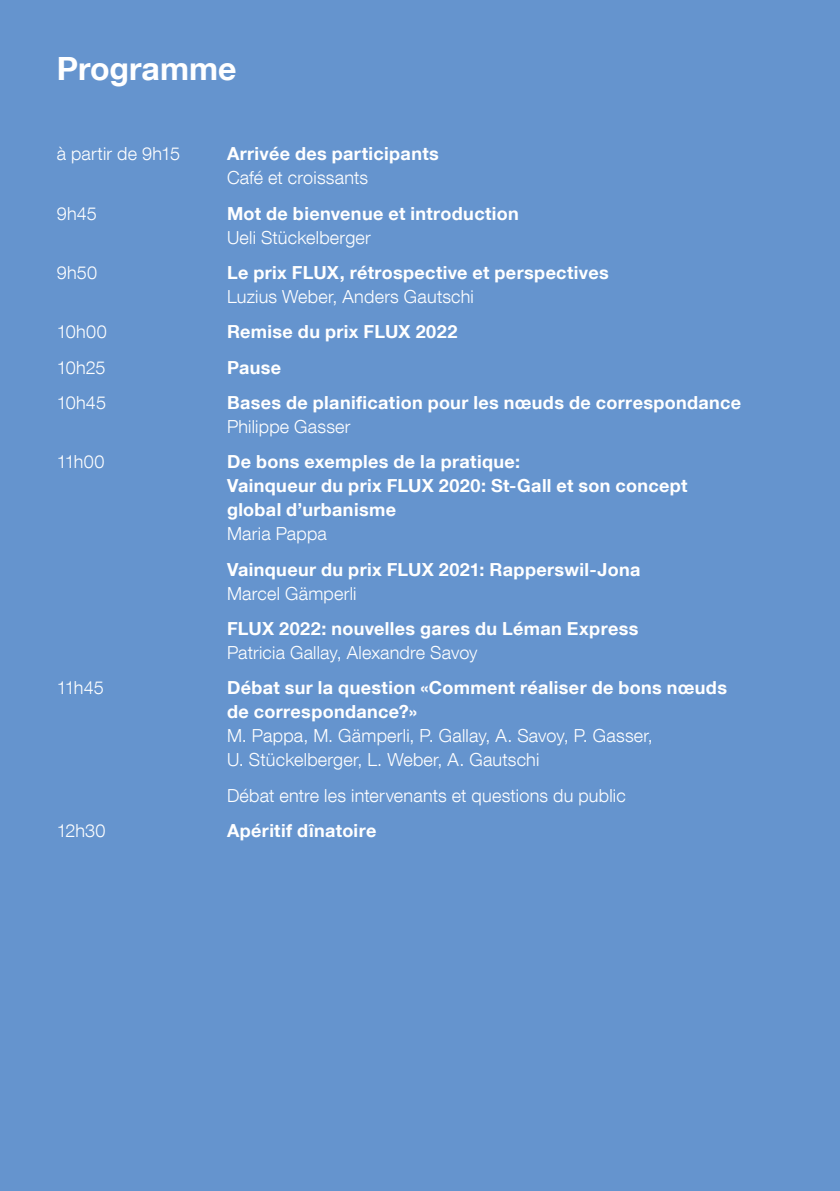
<style>
.page{position:relative;width:840px;height:1191px;background:#fff}
.page>*{position:absolute;margin:0;border:0;box-sizing:border-box;transform-origin:0 0}
.t1{font:700 32px "Helvetica Neue LT Com";color:#fff}
.t2{font:700 18px/24px "Helvetica Neue LT Com";letter-spacing:.02em;color:#fff}
.t3{font:300 18px/24px "Helvetica Neue LT Com";letter-spacing:.01em;color:#fff}
</style>
<div class="page">
<div style="left:0;top:0;width:839px;height:1191px;background:#6594ce"></div>
<h1 class="t1" style="left:57px;top:48px;width:181px">Programme</h1>
<p class="t3" style="left:57px;top:141px;width:125px">à partir de 9h15</p>
<p class="t2" style="left:227px;top:141px;width:213px">Arrivée des participants</p>
<p class="t3" style="left:227px;top:165px;width:143px">Café et croissants</p>
<p class="t3" style="left:57px;top:201px;width:42px">9h45</p>
<p class="t2" style="left:227px;top:201px;width:293px">Mot de bienvenue et introduction</p>
<p class="t3" style="left:227px;top:225px;width:145px">Ueli Stückelberger</p>
<p class="t3" style="left:57px;top:260px;width:42px">9h50</p>
<p class="t2" style="left:227px;top:260px;width:383px">Le prix FLUX, rétrospective et perspectives</p>
<p class="t3" style="left:227px;top:284px;width:248px">Luzius Weber, Anders Gautschi</p>
<p class="t3" style="left:57px;top:319px;width:51px">10h00</p>
<p class="t2" style="left:227px;top:319px;width:232px">Remise du prix FLUX 2022</p>
<p class="t3" style="left:57px;top:355px;width:50px">10h25</p>
<p class="t2" style="left:227px;top:355px;width:56px">Pause</p>
<p class="t3" style="left:57px;top:390px;width:51px">10h45</p>
<p class="t2" style="left:227px;top:390px;width:515px">Bases de planification pour les nœuds de correspondance</p>
<p class="t3" style="left:227px;top:414px;width:125px">Philippe Gasser</p>
<p class="t3" style="left:57px;top:449px;width:49px">11h00</p>
<p class="t2" style="left:227px;top:449px;width:462px">De bons exemples de la pratique:<br>Vainqueur du prix FLUX 2020: St-Gall et son concept global d’urbanisme</p>
<p class="t3" style="left:227px;top:521px;width:101px">Maria Pappa</p>
<p class="t2" style="left:227px;top:557px;width:414px">Vainqueur du prix FLUX 2021: Rapperswil-Jona</p>
<p class="t3" style="left:227px;top:581px;width:131px">Marcel Gämperli</p>
<p class="t2" style="left:227px;top:616px;width:413px">FLUX 2022: nouvelles gares du Léman Express</p>
<p class="t3" style="left:227px;top:640px;width:252px">Patricia Gallay, Alexandre Savoy</p>
<p class="t3" style="left:57px;top:675px;width:49px">11h45</p>
<p class="t2" style="left:227px;top:675px;width:501px">Débat sur la question «Comment réaliser de bons nœuds de correspondance?»</p>
<p class="t3" style="left:227px;top:723px;width:427px">M. Pappa, M. Gämperli, P. Gallay, A. Savoy, P. Gasser,<br>U. Stückelberger, L. Weber, A. Gautschi</p>
<p class="t3" style="left:227px;top:783px;width:400px">Débat entre les intervenants et questions du public</p>
<p class="t3" style="left:57px;top:818px;width:50px">12h30</p>
<p class="t2" style="left:227px;top:818px;width:151px">Apéritif dînatoire</p>
</div>
